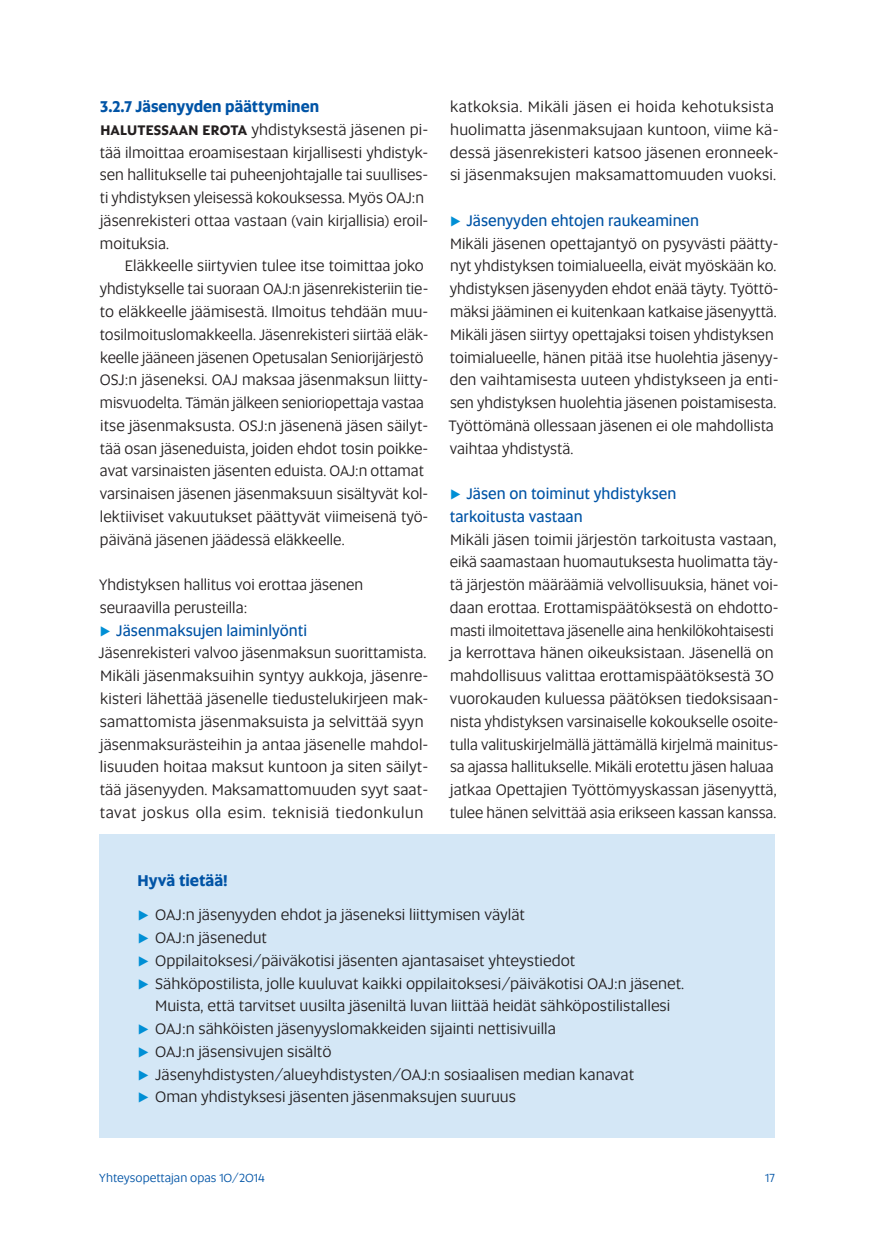
<style>
.page{position:relative;width:874px;height:1241px;background:#fff}
.page>*{position:absolute;margin:0;border:0;box-sizing:border-box;transform-origin:0 0}
.leipis{font:15.75px/22.8px "Altis";color:#231f20}
.leipis_sis{font:15.75px/22.8px "Altis";color:#231f20}
.leipis_alkukorostus{font:15.75px/22.8px "Altis";color:#231f20}
.t1{font:15.75px/22.8px "Altis";color:#0154a6}
.leipis-2{font:700 15.75px "Altis";color:#0154a6}
.t2{font:12.25px "Altis";color:#0154a6}
.s1{font-weight:700;font-size:14px}
.s2{font-weight:700;color:#008fd5}
</style>
<div class="page">
<div style="left:99px;top:834px;width:675px;height:303px;background:#d4e7f6"></div>
<p class="leipis-2" style="left:100px;top:95px;width:220px">3.2.7 Jäsenyyden päättyminen</p>
<p class="leipis_alkukorostus" style="left:100px;top:117px;width:330px"><span class="s1">HALUTESSAAN EROTA</span> yhdistyksestä jäsenen pi&shy;tää ilmoittaa eroamisestaan kirjallisesti yhdistyk&shy;sen hallitukselle tai puheenjohtajalle tai suullises&shy;ti yhdistyksen yleisessä kokouksessa. Myös OAJ:n jäsenrekisteri ottaa vastaan (vain kirjallisia) eroil&shy;moituksia.</p>
<p class="leipis_sis" style="left:100px;top:254px;width:330px;text-indent:25px">Eläkkeelle siirtyvien tulee itse toimittaa joko yhdistykselle tai suoraan OAJ:n jäsenrekisteriin tie&shy;to eläkkeelle jäämisestä. Ilmoitus tehdään muu&shy;tosilmoituslomakkeella. Jäsenrekisteri siirtää eläk&shy;keelle jääneen jäsenen Opetusalan Seniorijärjestö OSJ:n jäseneksi. OAJ maksaa jäsenmaksun liitty&shy;misvuodelta. Tämän jälkeen senioriopettaja vastaa itse jäsenmaksusta. OSJ:n jäsenenä jäsen säilyt&shy;tää osan jäseneduista, joiden ehdot tosin poikke&shy;avat varsinaisten jäsenten eduista. OAJ:n ottamat varsinaisen jäsenen jäsenmaksuun sisältyvät kol&shy;lektiiviset vakuutukset päättyvät viimeisenä työ&shy;päivänä jäsenen jäädessä eläkkeelle.</p>
<p class="leipis_sis" style="left:99px;top:572px;width:266px">Yhdistyksen hallitus voi erottaa jäsenen</p>
<p class="leipis_sis" style="left:100px;top:595px;width:149px">seuraavilla perusteilla:</p>
<p class="t1" style="left:100px;top:618px;width:209px"><span class="s2">⊲</span> Jäsenmaksujen laiminlyönti</p>
<p class="leipis" style="left:98px;top:641px;width:331px">Jäsenrekisteri valvoo jäsenmaksun suorittamista.<br>Mikäli jäsenmaksuihin syntyy aukkoja, jäsenre&shy;kisteri lähettää jäsenelle tiedustelukirjeen mak&shy;samattomista jäsenmaksuista ja selvittää syyn jäsenmaksurästeihin ja antaa jäsenelle mahdol&shy;lisuuden hoitaa maksut kuntoon ja siten säilyt&shy;tää jäsenyyden. Maksamattomuuden syyt saat&shy;tavat joskus olla esim. teknisiä tiedonkulun</p>
<p class="leipis" style="left:449px;top:95px;width:330px">katkoksia. Mikäli jäsen ei hoida kehotuksista huolimatta jäsenmaksujaan kuntoon, viime kä&shy;dessä jäsenrekisteri katsoo jäsenen eronneek&shy;si jäsenmaksujen maksamattomuuden vuoksi.</p>
<p class="t1" style="left:449px;top:208px;width:251px"><span class="s2">⊲</span> Jäsenyyden ehtojen raukeaminen</p>
<p class="leipis" style="left:448px;top:231px;width:331px">Mikäli jäsenen opettajantyö on pysyvästi päätty&shy;nyt yhdistyksen toimialueella, eivät myöskään ko. yhdistyksen jäsenyyden ehdot enää täyty. Työttö&shy;mäksi jääminen ei kuitenkaan katkaise jäsenyyttä.<br>Mikäli jäsen siirtyy opettajaksi toisen yhdistyksen toimialueelle, hänen pitää itse huolehtia jäsenyy&shy;den vaihtamisesta uuteen yhdistykseen ja enti&shy;sen yhdistyksen huolehtia jäsenen poistamisesta.<br>Työttömänä ollessaan jäsenen ei ole mahdollista vaihtaa yhdistystä.</p>
<p class="t1" style="left:449px;top:481px;width:228px"><span class="s2">⊲</span> Jäsen on toiminut yhdistyksen tarkoitusta vastaan</p>
<p class="leipis" style="left:449px;top:527px;width:330px">Mikäli jäsen toimii järjestön tarkoitusta vastaan, eikä saamastaan huomautuksesta huolimatta täy&shy;tä järjestön määräämiä velvollisuuksia, hänet voi&shy;daan erottaa. Erottamispäätöksestä on ehdotto&shy;masti ilmoitettava jäsenelle aina henkilökohtaisesti ja kerrottava hänen oikeuksistaan. Jäsenellä on mahdollisuus valittaa erottamispäätöksestä 30 vuorokauden kuluessa päätöksen tiedoksisaan&shy;nista yhdistyksen varsinaiselle kokoukselle osoite&shy;tulla valituskirjelmällä jättämällä kirjelmä mainitus&shy;sa ajassa hallitukselle. Mikäli erotettu jäsen haluaa jatkaa Opettajien Työttömyyskassan jäsenyyttä, tulee hänen selvittää asia erikseen kassan kanssa.</p>
<p class="leipis-2" style="left:138px;top:868px;width:92px">Hyvä tietää!</p>
<p class="leipis" style="left:138px;top:902px;width:388px"><span class="s2">⊲</span> OAJ:n jäsenyyden ehdot ja jäseneksi liittymisen väylät</p>
<p class="leipis" style="left:138px;top:925px;width:131px"><span class="s2">⊲</span> OAJ:n jäsenedut</p>
<p class="leipis" style="left:138px;top:948px;width:439px"><span class="s2">⊲</span> Oppilaitoksesi/päiväkotisi jäsenten ajantasaiset yhteystiedot</p>
<p class="leipis" style="left:138px;top:971px;width:548px;text-align:center"><span class="s2">⊲</span> Sähköpostilista, jolle kuuluvat kaikki oppilaitoksesi/päiväkotisi OAJ:n jäsenet.<br>Muista, että tarvitset uusilta jäseniltä luvan liittää heidät sähköpostilistallesi</p>
<p class="leipis" style="left:138px;top:1016px;width:419px"><span class="s2">⊲</span> OAJ:n sähköisten jäsenyyslomakkeiden sijainti nettisivuilla</p>
<p class="leipis" style="left:138px;top:1039px;width:195px"><span class="s2">⊲</span> OAJ:n jäsensivujen sisältö</p>
<p class="leipis" style="left:138px;top:1062px;width:497px"><span class="s2">⊲</span> Jäsenyhdistysten/alueyhdistysten/OAJ:n sosiaalisen median kanavat</p>
<p class="leipis" style="left:138px;top:1084px;width:380px"><span class="s2">⊲</span> Oman yhdistyksesi jäsenten jäsenmaksujen suuruus</p>
<p class="t2" style="left:99px;top:1169px;width:167px">Yhteysopettajan opas 10/2014</p>
<p class="t2" style="left:764px;top:1169px;width:11px">17</p>
</div>
